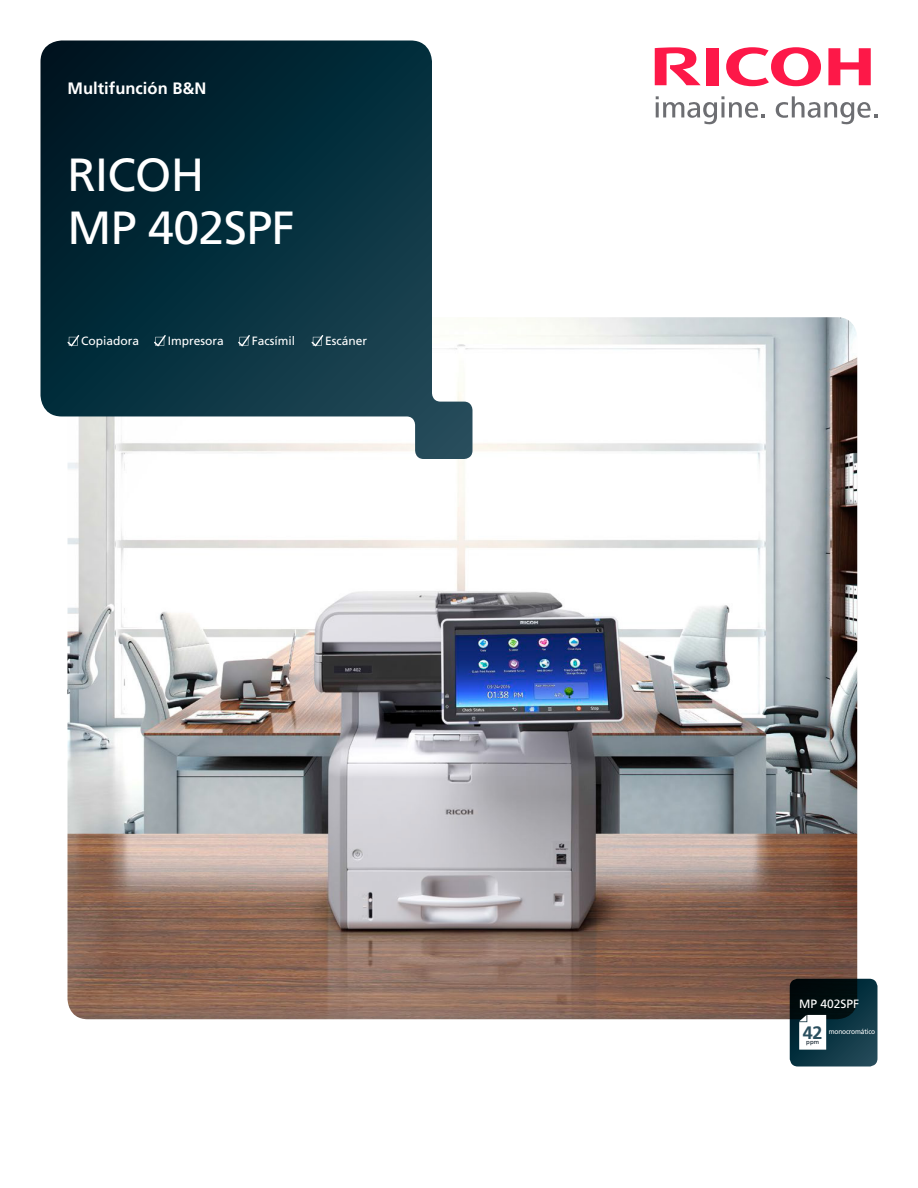
<style>
.page{position:relative;width:918px;height:1188px;background:#fff}
.page>*{position:absolute;margin:0;border:0;box-sizing:border-box;transform-origin:0 0}
.t1{font:46.5px/52.5px "Frutiger";letter-spacing:-.015em;color:#fff}
.t2{font:700 18px "Frutiger";color:#2a4f5e}
.t3{font:700 16.5px "Frutiger";color:#fff}
.t4{font:12px "Frutiger";color:#fff}
.t5{font:7.2px "Frutiger";letter-spacing:-.025em;color:#fff;scale:.92 1}
.t6{font:6px "Frutiger";color:#00111d}
</style>
<div class="page">
<img style="left:68px;top:317px;width:789px;height:702px">
<svg style="left:40px;top:40px;width:432px;height:419px;background:#31515c"></svg>
<svg style="left:790px;top:979px;width:88px;height:87px;background:#29424a"></svg>
<svg style="left:68px;top:335px;width:11px;height:11px"></svg>
<svg style="left:154px;top:335px;width:12px;height:11px"></svg>
<svg style="left:238px;top:335px;width:12px;height:11px"></svg>
<svg style="left:312px;top:335px;width:11px;height:11px"></svg>
<svg style="left:726px;top:47px;width:95px;height:39px"></svg>
<svg style="left:828px;top:48px;width:43px;height:37px"></svg>
<div style="left:706px;top:48px;width:13px;height:37px;background:#fd1848"></div>
<svg style="left:655px;top:47px;width:46px;height:38px"></svg>
<svg style="left:656px;top:96px;width:109px;height:28px"></svg>
<svg style="left:776px;top:96px;width:102px;height:28px"></svg>
<h3 class="t3" style="left:68px;top:78px;width:140px">Multifunción B&amp;N</h3>
<h1 class="t1" style="left:68px;top:148px;width:229px">RICOH<br>MP 402SPF</h1>
<p class="t4" style="left:81px;top:334px;width:60px">Copiadora</p>
<p class="t4" style="left:168px;top:334px;width:58px">Impresora</p>
<p class="t4" style="left:252px;top:334px;width:45px">Facsímil</p>
<p class="t4" style="left:325px;top:334px;width:44px">Escáner</p>
<p class="t4" style="left:799px;top:997px;width:62px">MP 402SPF</p>
<h2 class="t2" style="left:803px;top:1022px;width:21px">42</h2>
<p class="t5" style="left:829px;top:1028px;width:52px">monocromático</p>
<p class="t6" style="left:806px;top:1039px;width:14px">ppm</p>
</div>
